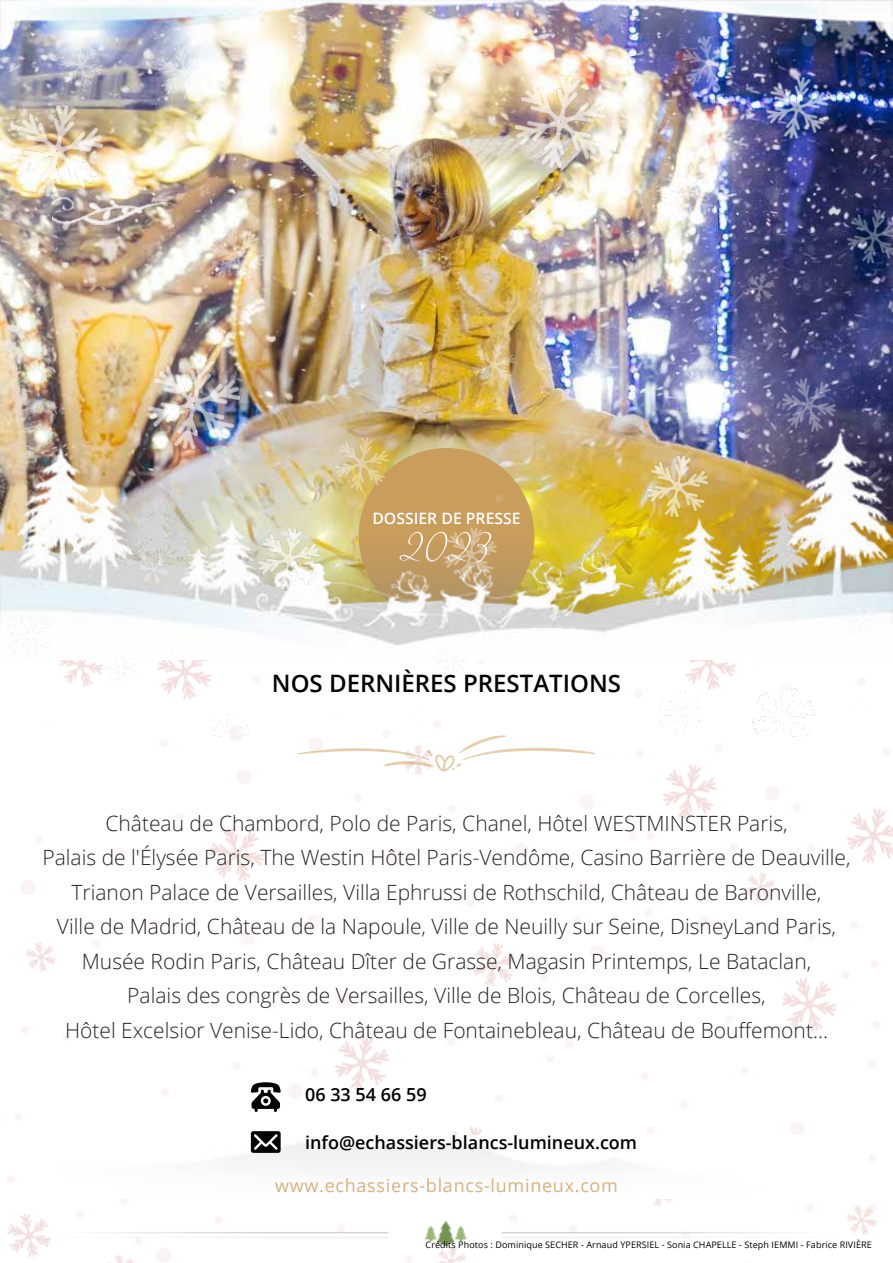
<style>
.page{position:relative;width:893px;height:1263px;background:#fff}
.page>*{position:absolute;margin:0;border:0;box-sizing:border-box;transform-origin:0 0}
.t1{font:54px "Lush Script";color:#fff}
.t2{font:600 24px "Open Sans";color:#000}
.t3{font:300 21px/34.5px "Open Sans";color:#262423;text-align:center}
.t4{font:600 18px "Open Sans";color:#000}
.t5{font:18px "Open Sans";letter-spacing:.04em;color:#d5b27f}
.t6{font:600 15.75px "Open Sans";color:#fff}
.t7{font:9px "Open Sans";letter-spacing:.01em;color:#000}
</style>
<div class="page">
<img style="left:7px;top:737px;width:886px;height:526px">
<img style="left:0;top:73px;width:893px;height:664px">
<img style="left:53px;top:198px;width:123px;height:27px">
<img style="left:0;top:0;width:893px;height:73px">
<img style="left:56px;top:1135px;width:780px;height:63px">
<img style="left:42px;top:1221px;width:809px;height:24px">
<svg style="left:298px;top:735px;width:297px;height:36px"></svg>
<svg style="left:251px;top:1082px;width:30px;height:30px"></svg>
<svg style="left:251px;top:1131px;width:30px;height:22px"></svg>
<p class="t6" style="left:372px;top:508px;width:150px">DOSSIER DE PRESSE</p>
<h1 class="t1" style="left:402px;top:510px;width:91px">2023</h1>
<p class="t2" style="left:272px;top:667px;width:351px">NOS DERNIÈRES PRESTATIONS</p>
<p class="t3" style="left:42px;top:805px;width:810px">Château de Chambord, Polo de Paris, Chanel, Hôtel WESTMINSTER Paris,<br>Palais de l'Élysée Paris, The Westin Hôtel Paris-Vendôme, Casino Barrière de Deauville, Trianon Palace de Versailles, Villa Ephrussi de Rothschild, Château de Baronville,<br>Ville de Madrid, Château de la Napoule, Ville de Neuilly sur Seine, DisneyLand Paris, Musée Rodin Paris, Château Dîter de Grasse, Magasin Printemps, Le Bataclan,<br>Palais des congrès de Versailles, Ville de Blois, Château de Corcelles,<br>Hôtel Excelsior Venise-Lido, Château de Fontainebleau, Château de Bouffemont...</p>
<p class="t4" style="left:305px;top:1082px;width:123px">06 33 54 66 59</p>
<p class="t4" style="left:305px;top:1130px;width:334px">info@echassiers-blancs-lumineux.com</p>
<p class="t5" style="left:275px;top:1173px;width:344px">www.echassiers-blancs-lumineux.com</p>
<p class="t7" style="left:426px;top:1239px;width:448px">Crédits Photos : Dominique SECHER - Arnaud YPERSIEL - Sonia CHAPELLE - Steph IEMMI - Fabrice RIVIÈRE</p>
</div>
